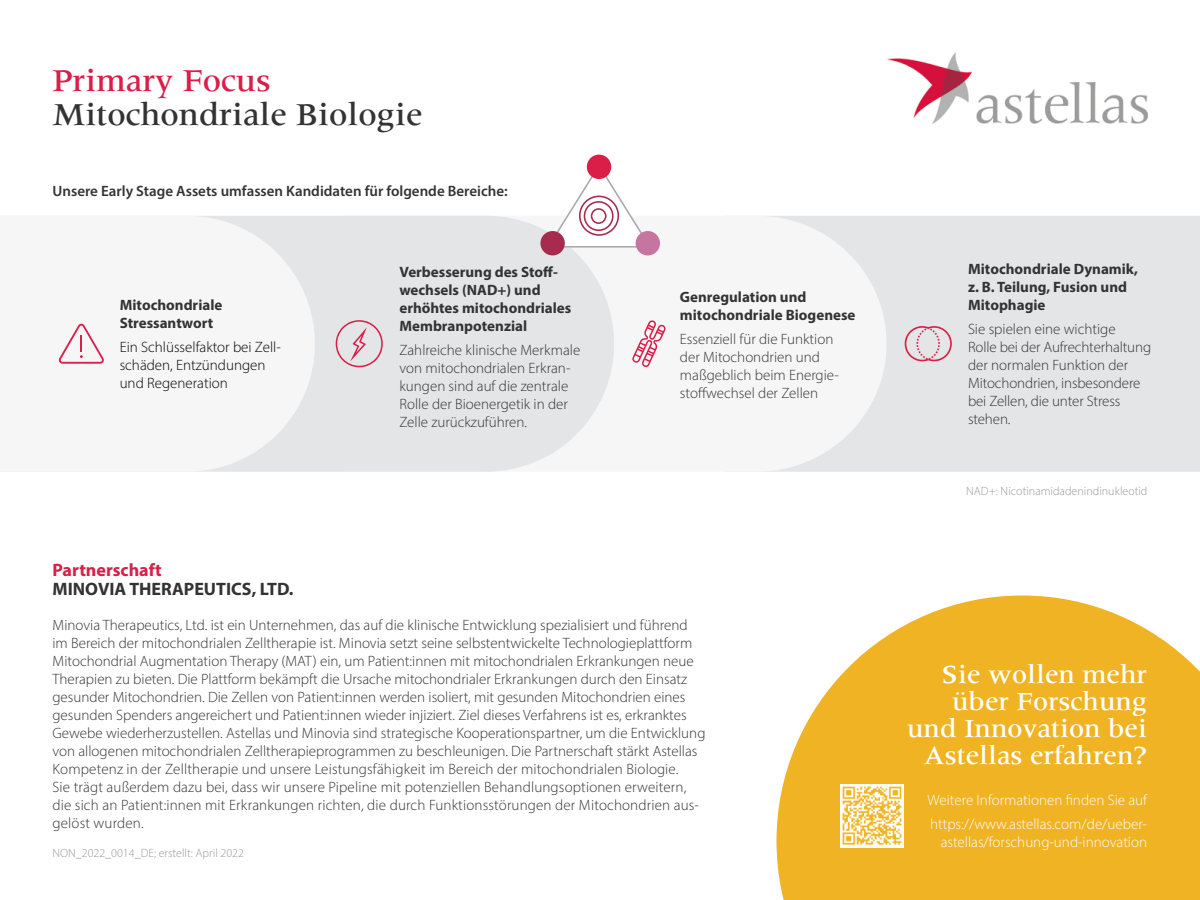
<style>
.page{position:relative;width:1200px;height:900px;background:#fff}
.page>*{position:absolute;margin:0;border:0;box-sizing:border-box;transform-origin:0 0}
.t1{font:500 33px "Meridien LT Std";color:#333}
.t2{font:500 33px "Meridien LT Std";color:#d91e49}
.t3{font:500 27px/27px "Meridien LT Std";color:#fff;text-align:right}
.t4{font:700 18px "Myriad Pro";color:#333}
.t5{font:700 18px "Myriad Pro";color:#d91e49}
.t6{font:300 15px/18px "Myriad Pro";color:#333}
.t7{font:700 15px/18px "Myriad Pro";color:#333}
.t8{font:300 15px/24px "Myriad Pro";color:#fff}
.t9{font:300 15px/18px "Myriad Pro";color:#000}
.t10{font:600 15px "Myriad Pro";color:#333}
.t11{font:300 12px "Myriad Pro";color:#999}
</style>
<div class="page">
<img style="left:887px;top:52px;width:261px;height:72px">
<div style="left:887px;top:216px;width:313px;height:256px;background:#e4e5e6"></div>
<svg style="left:614px;top:216px;width:273px;height:256px;fill:#f6f6f7"></svg>
<svg style="left:315px;top:216px;width:299px;height:256px;background:#e5e6e7"></svg>
<svg style="left:0;top:216px;width:315px;height:256px;fill:#f6f6f7"></svg>
<svg style="left:777px;top:595px;width:423px;height:305px;background:#f2bd41"></svg>
<svg style="left:546px;top:163px;width:107px;height:86px"></svg>
<div style="left:636px;top:231px;width:24px;height:24px;background:#c5759f;border-radius:50%"></div>
<div style="left:540px;top:231px;width:25px;height:24px;background:#a62b4d;border-radius:50%"></div>
<div style="left:587px;top:155px;width:24px;height:24px;background:#da1e48;border-radius:50%"></div>
<div style="left:579px;top:196px;width:40px;height:40px;border:2px solid #a62b4d;border-radius:50%"></div>
<div style="left:584px;top:201px;width:30px;height:30px;border:2px solid #a62b4d;border-radius:50%"></div>
<div style="left:591px;top:208px;width:16px;height:16px;border:2px solid #a62b4d;border-radius:50%"></div>
<svg style="left:59px;top:324px;width:45px;height:40px"></svg>
<svg style="left:336px;top:320px;width:47px;height:47px;background:#e2c8cf"></svg>
<svg style="left:632px;top:320px;width:34px;height:47px"></svg>
<svg style="left:905px;top:326px;width:47px;height:35px;background:#e2c3cb"></svg>
<img style="left:840px;top:784px;width:64px;height:63px">
<h1 class="t2" style="left:52px;top:63px;width:220px">Primary Focus</h1>
<h1 class="t1" style="left:52px;top:96px;width:372px">Mitochondriale Biologie</h1>
<p class="t10" style="left:53px;top:182px;width:457px">Unsere Early Stage Assets umfassen Kandidaten für folgende Bereiche:</p>
<p class="t7" style="left:120px;top:296px;width:104px">Mitochondriale<br>Stressantwort</p>
<p class="t9" style="left:120px;top:338px;width:163px">Ein Schlüsselfaktor bei Zell&shy;schäden, Entzündungen und Regeneration</p>
<p class="t7" style="left:399px;top:262px;width:173px">Verbesserung des Stoff&shy;wechsels (NAD+) und erhöhtes mitochondriales<br>Membranpotenzial</p>
<p class="t6" style="left:399px;top:341px;width:182px">Zahlreiche klinische Merkmale von mitochondrialen Erkran&shy;kungen sind auf die zentrale<br>Rolle der Bioenergetik in der<br>Zelle zurückzuführen.</p>
<p class="t7" style="left:680px;top:288px;width:177px">Genregulation und mitochondriale Biogenese</p>
<p class="t6" style="left:680px;top:330px;width:161px">Essenziell für die Funktion der Mitochondrien und maßgeblich beim Energie&shy;stoffwechsel der Zellen</p>
<p class="t5" style="left:52px;top:558px;width:111px">Partnerschaft</p>
<p class="t4" style="left:52px;top:577px;width:243px">MINOVIA THERAPEUTICS, LTD.</p>
<p class="t6" style="left:52px;top:616px;width:654px">Minovia Therapeutics, Ltd. ist ein Unternehmen, das auf die klinische Entwicklung spezialisiert und führend im Bereich der mitochondrialen Zelltherapie ist. Minovia setzt seine selbstentwickelte Technologieplattform Mitochondrial Augmentation Therapy (MAT) ein, um Patient:innen mit mitochondrialen Erkrankungen neue Therapien zu bieten. Die Plattform bekämpft die Ursache mitochondrialer Erkrankungen durch den Einsatz gesunder Mitochondrien. Die Zellen von Patient:innen werden isoliert, mit gesunden Mitochondrien eines gesunden Spenders angereichert und Patient:innen wieder injiziert. Ziel dieses Verfahrens ist es, erkranktes Gewebe wiederherzustellen. Astellas und Minovia sind strategische Kooperationspartner, um die Entwicklung von allogenen mitochondrialen Zelltherapieprogrammen zu beschleunigen. Die Partnerschaft stärkt Astellas Kompetenz in der Zelltherapie und unsere Leistungsfähigkeit im Bereich der mitochondrialen Biologie.<br>Sie trägt außerdem dazu bei, dass wir unsere Pipeline mit potenziellen Behandlungsoptionen erweitern, die sich an Patient:innen mit Erkrankungen richten, die durch Funktionsstörungen der Mitochondrien aus&shy;gelöst wurden.</p>
<p class="t11" style="left:52px;top:845px;width:193px">NON_2022_0014_DE; erstellt: April 2022</p>
<p class="t7" style="left:968px;top:260px;width:172px">Mitochondriale Dynamik, z. B. Teilung, Fusion und<br>Mitophagie</p>
<p class="t6" style="left:968px;top:320px;width:185px">Sie spielen eine wichtige<br>Rolle bei der Aufrechterhaltung der normalen Funktion der<br>Mitochondrien, insbesondere bei Zellen, die unter Stress stehen.</p>
<p class="t11" style="left:966px;top:484px;width:183px">NAD+: Nicotinamidadenindinukleotid</p>
<h2 class="t3" style="left:907px;top:661px;width:242px">Sie wollen mehr über Forschung und Innovation bei<br>Astellas erfahren?</h2>
<p class="t8" style="left:928px;top:788px;width:221px">Weitere Informationen finden Sie auf https://www.astellas.com/de/ueber-</p>
<p class="t8" style="left:941px;top:830px;width:208px">astellas/forschung-und-innovation</p>
</div>
